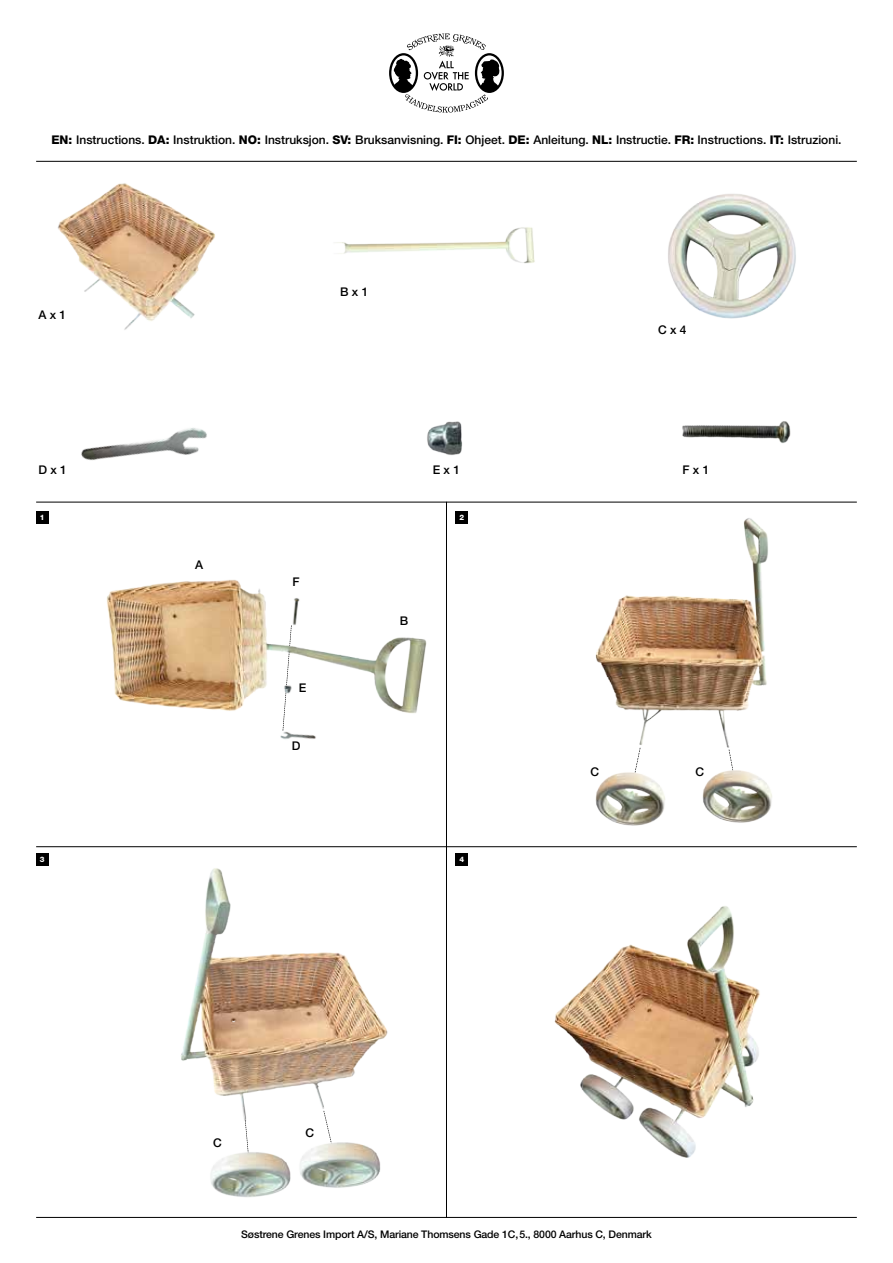
<style>
.page{position:relative;width:893px;height:1263px;background:#fff}
.page>*{position:absolute;margin:0;border:0;box-sizing:border-box;transform-origin:0 0}
.t1{font:500 12px "Helvetica Neue LT Std";color:#000}
.t2{font:500 10.5px "Helvetica Neue LT Std";letter-spacing:-.01em;color:#000}
.t3{font:800 7.5px "Helvetica Neue LT Std";color:#fff}
.s1{font-weight:800}
</style>
<div class="page">
<hr style="left:36px;top:161px;width:821px;height:1px;background:#000">
<svg style="left:389px;top:34px;width:115px;height:79px"></svg>
<img style="left:682px;top:421px;width:109px;height:22px">
<img style="left:668px;top:194px;width:128px;height:125px">
<img style="left:335px;top:227px;width:200px;height:37px">
<img style="left:81px;top:428px;width:126px;height:33px">
<img style="left:427px;top:421px;width:35px;height:34px">
<img style="left:58px;top:183px;width:157px;height:147px">
<img style="left:554px;top:906px;width:206px;height:252px">
<img style="left:181px;top:865px;width:287px;height:256px">
<img style="left:107px;top:523px;width:349px;height:190px">
<img style="left:265px;top:708px;width:61px;height:31px">
<img style="left:267px;top:672px;width:36px;height:32px">
<img style="left:266px;top:583px;width:51px;height:54px">
<svg style="left:245px;top:1120px;width:5px;height:16px"></svg>
<svg style="left:323px;top:1111px;width:11px;height:16px"></svg>
<img style="left:595px;top:518px;width:173px;height:233px">
<svg style="left:633px;top:748px;width:7px;height:18px"></svg>
<svg style="left:729px;top:749px;width:6px;height:14px"></svg>
<img style="left:595px;top:766px;width:70px;height:60px">
<img style="left:702px;top:763px;width:70px;height:60px">
<img style="left:187px;top:1136px;width:90px;height:81px">
<img style="left:277px;top:1127px;width:136px;height:90px">
<hr style="left:36px;top:502px;width:821px;height:1px;background:#000">
<hr style="left:446px;top:502px;width:1px;height:716px;background:#000">
<hr style="left:36px;top:846px;width:821px;height:1px;background:#000">
<hr style="left:36px;top:1217px;width:821px;height:1px;background:#000">
<div style="left:456px;top:511px;width:12px;height:13px;background:#000"></div>
<div style="left:36px;top:511px;width:12px;height:13px;background:#000"></div>
<div style="left:456px;top:853px;width:12px;height:12px;background:#000"></div>
<div style="left:36px;top:853px;width:12px;height:12px;background:#000"></div>
<p class="t1" style="left:51px;top:133px;width:792px"><span class="s1">EN:</span> Instructions. <span class="s1">DA:</span> Instruktion. <span class="s1">NO:</span> Instruksjon. <span class="s1">SV:</span> Bruksanvisning. <span class="s1">FI:</span> Ohjeet. <span class="s1">DE:</span> Anleitung. <span class="s1">NL:</span> Instructie. <span class="s1">FR:</span> Instructions. <span class="s1">IT:</span> Istruzioni.</p>
<p class="t1" style="left:39px;top:307px;width:29px">A x 1</p>
<p class="t1" style="left:340px;top:284px;width:30px">B x 1</p>
<p class="t1" style="left:658px;top:322px;width:30px">C x 4</p>
<p class="t1" style="left:39px;top:463px;width:30px">D x 1</p>
<p class="t1" style="left:433px;top:463px;width:29px">E x 1</p>
<p class="t1" style="left:682px;top:463px;width:28px">F x 1</p>
<p class="t3" style="left:40px;top:513px;width:6px">1</p>
<p class="t3" style="left:459px;top:513px;width:6px">2</p>
<p class="t1" style="left:195px;top:557px;width:10px">A</p>
<p class="t1" style="left:293px;top:574px;width:9px">F</p>
<p class="t1" style="left:299px;top:680px;width:9px">E</p>
<p class="t1" style="left:292px;top:738px;width:10px">D</p>
<p class="t1" style="left:400px;top:613px;width:10px">B</p>
<p class="t3" style="left:40px;top:855px;width:6px">3</p>
<p class="t3" style="left:459px;top:855px;width:6px">4</p>
<p class="t1" style="left:591px;top:764px;width:10px">C</p>
<p class="t1" style="left:696px;top:764px;width:10px">C</p>
<p class="t1" style="left:213px;top:1136px;width:10px">C</p>
<p class="t1" style="left:306px;top:1125px;width:10px">C</p>
<p class="t2" style="left:241px;top:1228px;width:412px">Søstrene Grenes Import A/S, Mariane Thomsens Gade 1C,5., 8000 Aarhus C, Denmark</p>
</div>
